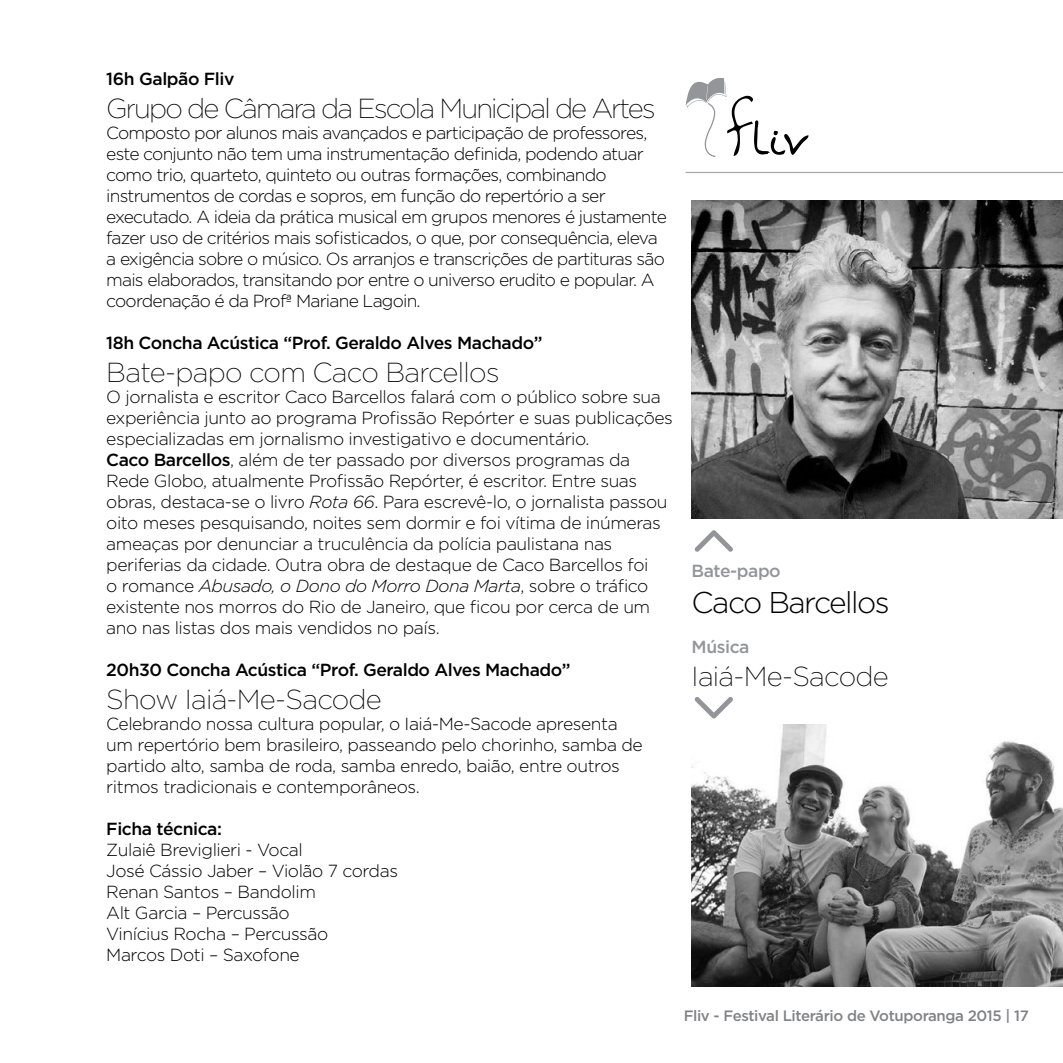
<style>
.page{position:relative;width:1063px;height:1063px;background:#fff}
.page>*{position:absolute;margin:0;border:0;box-sizing:border-box;transform-origin:0 0}
.t1{font:300 30px "Gotham";letter-spacing:-.05em;color:#000}
.t2{font:200 27.5px "Gotham";letter-spacing:-.04em;color:#000}
.t3{font:200 27.5px "Gotham";letter-spacing:-.065em;color:#000}
.t4{font:300 17.5px/21px "Gotham";letter-spacing:-.025em;color:#000}
.t5{font:300 17.5px/21px "Gotham";letter-spacing:-.045em;color:#000}
.t6{font:500 17.5px "Gotham";letter-spacing:-.025em;color:#000}
.t7{font:500 17.5px "Gotham";letter-spacing:-.025em;color:#939598}
.t8{font:500 15px "Gotham";letter-spacing:-.025em;color:#808285}
.s1{font-weight:500}
.s2{font-style:italic}
</style>
<div class="page">
<svg style="left:686px;top:78px;width:122px;height:79px"></svg>
<hr style="left:686px;top:172px;width:377px;height:1px;background:#a7a9ac">
<svg style="left:695px;top:530px;width:38px;height:22px"></svg>
<svg style="left:695px;top:697px;width:38px;height:21px"></svg>
<img style="left:692px;top:201px;width:371px;height:318px">
<img style="left:692px;top:725px;width:371px;height:262px">
<p class="t6" style="left:106px;top:67px;width:130px">16h Galpão Fliv</p>
<h2 class="t3" style="left:106px;top:91px;width:551px">Grupo de Câmara da Escola Municipal de Artes</h2>
<p class="t5" style="left:106px;top:122px;width:562px">Composto por alunos mais avançados e participação de professores, este conjunto não tem uma instrumentação definida, podendo atuar como trio, quarteto, quinteto ou outras formações, combinando instrumentos de cordas e sopros, em função do repertório a ser executado. A ideia da prática musical em grupos menores é justamente fazer uso de critérios mais sofisticados, o que, por consequência, eleva a exigência sobre o músico. Os arranjos e transcrições de partituras são mais elaborados, transitando por entre o universo erudito e popular. A coordenação é da Profª Mariane Lagoin.</p>
<p class="t6" style="left:106px;top:331px;width:438px">18h Concha Acústica “Prof. Geraldo Alves Machado”</p>
<h2 class="t2" style="left:106px;top:355px;width:395px">Bate-papo com Caco Barcellos</h2>
<p class="t4" style="left:106px;top:386px;width:568px">O jornalista e escritor Caco Barcellos falará com o público sobre sua experiência junto ao programa Profissão Repórter e suas publicações especializadas em jornalismo investigativo e documentário.<br><span class="s1">Caco Barcellos</span>, além de ter passado por diversos programas da Rede Globo, atualmente Profissão Repórter, é escritor. Entre suas obras, destaca-se o livro <span class="s2">Rota 66</span>. Para escrevê-lo, o jornalista passou oito meses pesquisando, noites sem dormir e foi vítima de inúmeras ameaças por denunciar a truculência da polícia paulistana nas periferias da cidade. Outra obra de destaque de Caco Barcellos foi<br>o romance <span class="s2">Abusado, o Dono do Morro Dona Marta</span>, sobre o tráfico existente nos morros do Rio de Janeiro, que ficou por cerca de um ano nas listas dos mais vendidos no país.</p>
<p class="t6" style="left:106px;top:658px;width:466px">20h30 Concha Acústica “Prof. Geraldo Alves Machado”</p>
<h2 class="t2" style="left:106px;top:682px;width:277px">Show Iaiá-Me-Sacode</h2>
<p class="t4" style="left:106px;top:713px;width:538px">Celebrando nossa cultura popular, o Iaiá-Me-Sacode apresenta um repertório bem brasileiro, passeando pelo chorinho, samba de partido alto, samba de roda, samba enredo, baião, entre outros ritmos tradicionais e contemporâneos.</p>
<p class="t6" style="left:106px;top:817px;width:117px">Ficha técnica:</p>
<p class="t4" style="left:106px;top:839px;width:293px">Zulaiê Breviglieri - Vocal<br>José Cássio Jaber – Violão 7 cordas<br>Renan Santos – Bandolim<br>Alt Garcia – Percussão<br>Vinícius Rocha – Percussão<br>Marcos Doti – Saxofone</p>
<p class="t7" style="left:692px;top:560px;width:91px">Bate-papo</p>
<h1 class="t1" style="left:692px;top:584px;width:200px">Caco Barcellos</h1>
<p class="t7" style="left:692px;top:635px;width:59px">Música</p>
<h2 class="t2" style="left:692px;top:659px;width:199px">Iaiá-Me-Sacode</h2>
<p class="t8" style="left:684px;top:1006px;width:347px">Fliv - Festival Literário de Votuporanga 2015 | 17</p>
</div>
